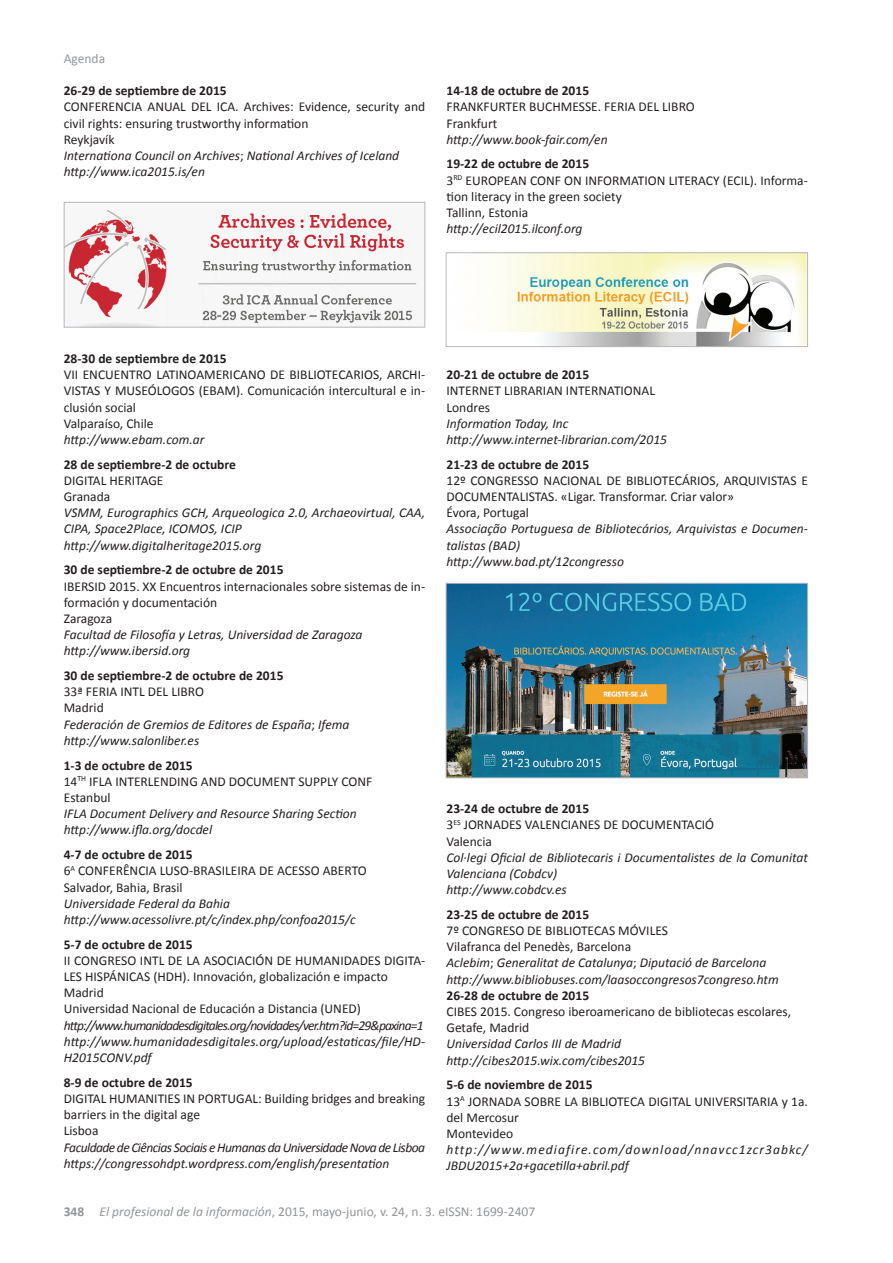
<style>
.page{position:relative;width:893px;height:1263px;background:#fff}
.page>*{position:absolute;margin:0;border:0;box-sizing:border-box;transform-origin:0 0}
.t1{font:13.5px/16.2px "Calibri";color:#231f20}
.t2{font:italic 13.5px/16.2px "Calibri";color:#231f20}
.t3{font:700 13.5px "Calibri";color:#231f20}
.t4{font:italic 13.5px/16.2px "Calibri";letter-spacing:-.04em;color:#231f20}
.t5{font:italic 13.5px/16.2px "Calibri";letter-spacing:.08em;color:#231f20}
.t6{font:13.5px "Calibri";color:#939598}
.s1{font-style:italic}
.s2{font-weight:700}
.s3{font-style:normal}
</style>
<div class="page">
<img style="left:66px;top:209px;width:351px;height:116px">
<div style="left:64px;top:202px;width:361px;height:125px;border:1px solid #b5b7bb"></div>
<img style="left:493px;top:254px;width:313px;height:91px">
<div style="left:446px;top:252px;width:362px;height:95px;border:1px solid #b5b7bb"></div>
<img style="left:448px;top:585px;width:358px;height:191px">
<div style="left:446px;top:583px;width:362px;height:195px;border:1px solid #b5b7bb"></div>
<p class="t6" style="left:64px;top:50px;width:43px">Agenda</p>
<p class="t3" style="left:64px;top:82px;width:164px">26-29 de septiembre de 2015</p>
<p class="t1" style="left:64px;top:99px;width:363px">CONFERENCIA ANUAL DEL ICA. Archives: Evidence, security and civil rights: ensuring trustworthy information<br>Reykjavík<br><span class="s1">Internationa Council on Archives</span>; <span class="s1">National Archives of Iceland http://www.ica2015.is/en</span></p>
<p class="t3" style="left:446px;top:82px;width:144px">14-18 de octubre de 2015</p>
<p class="t1" style="left:446px;top:99px;width:250px">FRANKFURTER BUCHMESSE. FERIA DEL LIBRO<br>Frankfurt</p>
<p class="t2" style="left:446px;top:131px;width:163px">http://www.book-fair.com/en</p>
<p class="t1" style="left:446px;top:156px;width:363px"><span class="s2">19-22 de octubre de 2015<br></span>3<sup>RD</sup> EUROPEAN CONF ON INFORMATION LITERACY (ECIL). Informa&shy;tion literacy in the green society<br>Tallinn, Estonia</p>
<p class="t2" style="left:446px;top:220px;width:138px">http://ecil2015.ilconf.org</p>
<p class="t3" style="left:64px;top:350px;width:164px">28-30 de septiembre de 2015</p>
<p class="t1" style="left:64px;top:367px;width:363px">VII ENCUENTRO LATINOAMERICANO DE BIBLIOTECARIOS, ARCHI-VISTAS Y MUSEÓLOGOS (EBAM). Comunicación intercultural e in&shy;clusión social<br>Valparaíso, Chile</p>
<p class="t2" style="left:64px;top:431px;width:142px">http://www.ebam.com.ar</p>
<p class="t3" style="left:64px;top:455px;width:174px">28 de septiembre-2 de octubre</p>
<p class="t1" style="left:64px;top:472px;width:101px">DIGITAL HERITAGE<br>Granada</p>
<p class="t2" style="left:64px;top:504px;width:363px">VSMM, Eurographics GCH, Arqueologica 2.0, Archaeovirtual, CAA,<br>CIPA, Space2Place, ICOMOS, ICIP http://www.digitalheritage2015.org</p>
<p class="t3" style="left:64px;top:561px;width:221px">30 de septiembre-2 de octubre de 2015</p>
<p class="t1" style="left:64px;top:578px;width:363px">IBERSID 2015. XX Encuentros internacionales sobre sistemas de in&shy;formación y documentación<br>Zaragoza</p>
<p class="t2" style="left:64px;top:626px;width:300px">Facultad de Filosofía y Letras, Universidad de Zaragoza http://www.ibersid.org</p>
<p class="t3" style="left:64px;top:667px;width:221px">30 de septiembre-2 de octubre de 2015</p>
<p class="t2" style="left:64px;top:683px;width:287px"><span class="s3">33ª FERIA INTL DEL LIBRO<br>Madrid<br></span>Federación de Gremios de Editores de España<span class="s3">;</span> Ifema http://www.salonliber.es</p>
<p class="t1" style="left:64px;top:757px;width:310px"><span class="s2">1-3 de octubre de 2015<br></span>14<sup>TH</sup> IFLA INTERLENDING AND DOCUMENT SUPPLY CONF<br>Estanbul</p>
<p class="t2" style="left:64px;top:805px;width:295px">IFLA Document Delivery and Resource Sharing Section http://www.ifla.org/docdel</p>
<p class="t1" style="left:64px;top:846px;width:305px"><span class="s2">4-7 de octubre de 2015<br></span>6<sup>A</sup> CONFERÊNCIA LUSO-BRASILEIRA DE ACESSO ABERTO<br>Salvador, Bahia, Brasil</p>
<p class="t2" style="left:64px;top:895px;width:293px">Universidade Federal da Bahia http://www.acessolivre.pt/c/index.php/confoa2015/c</p>
<p class="t3" style="left:64px;top:935px;width:130px">5-7 de octubre de 2015</p>
<p class="t1" style="left:64px;top:952px;width:363px">II CONGRESO INTL DE LA ASOCIACIÓN DE HUMANIDADES DIGITA-LES HISPÁNICAS (HDH). Innovación, globalización e impacto Madrid<br>Universidad Nacional de Educación a Distancia (UNED)</p>
<p class="t2" style="left:64px;top:1016px;width:363px;text-align:justify">http://www.humanidadesdigitales.org/novidades/ver.htm?id=29&amp;paxina=1 http://www.humanidadesdigitales.org/upload/estaticas/file/HD-H2015CONV.pdf</p>
<p class="t3" style="left:64px;top:1073px;width:130px">8-9 de octubre de 2015</p>
<p class="t1" style="left:64px;top:1090px;width:363px">DIGITAL HUMANITIES IN PORTUGAL: Building bridges and breaking barriers in the digital age<br>Lisboa</p>
<p class="t4" style="left:64px;top:1138px;width:363px">Faculdade de Ciências Sociais e Humanas da Universidade Nova de Lisboa https://congressohdpt.wordpress.com/english/presentation</p>
<p class="t3" style="left:446px;top:366px;width:144px">20-21 de octubre de 2015</p>
<p class="t1" style="left:446px;top:383px;width:210px">INTERNET LIBRARIAN INTERNATIONAL<br>Londres</p>
<p class="t2" style="left:446px;top:415px;width:222px">Information Today, Inc http://www.internet-librarian.com/2015</p>
<p class="t3" style="left:446px;top:455px;width:144px">21-23 de octubre de 2015</p>
<p class="t1" style="left:446px;top:472px;width:363px">12º CONGRESSO NACIONAL DE BIBLIOTECÁRIOS, ARQUIVISTAS E<br>DOCUMENTALISTAS. «Ligar. Transformar. Criar valor»<br>Évora, Portugal</p>
<p class="t2" style="left:446px;top:520px;width:363px">Associação Portuguesa de Bibliotecários, Arquivistas e Documen&shy;talistas (BAD)<br>http://www.bad.pt/12congresso</p>
<p class="t1" style="left:446px;top:800px;width:269px"><span class="s2">23-24 de octubre de 2015<br></span>3<sup>ES</sup> JORNADES VALENCIANES DE DOCUMENTACIÓ<br>Valencia</p>
<p class="t2" style="left:446px;top:849px;width:363px">Col·legi Oficial de Bibliotecaris i Documentalistes de la Comunitat<br>Valenciana (Cobdcv)<br>http://www.cobdcv.es</p>
<p class="t3" style="left:446px;top:906px;width:144px">23-25 de octubre de 2015</p>
<p class="t2" style="left:446px;top:922px;width:334px"><span class="s3">7º CONGRESO DE BIBLIOTECAS MÓVILES<br>Vilafranca del Penedès, Barcelona<br></span>Aclebim<span class="s3">;</span> Generalitat de Catalunya<span class="s3">;</span> Diputació de Barcelona http://www.bibliobuses.com/laasoccongresos7congreso.htm</p>
<p class="t3" style="left:446px;top:987px;width:144px">26-28 de octubre de 2015</p>
<p class="t1" style="left:446px;top:1003px;width:346px">CIBES 2015. Congreso iberoamericano de bibliotecas escolares,<br>Getafe, Madrid</p>
<p class="t2" style="left:446px;top:1035px;width:200px">Universidad Carlos III de Madrid http://cibes2015.wix.com/cibes2015</p>
<p class="t1" style="left:446px;top:1077px;width:363px"><span class="s2">5-6 de noviembre de 2015<br></span>13<sup>A</sup> JORNADA SOBRE LA BIBLIOTECA DIGITAL UNIVERSITARIA y 1a. del Mercosur<br>Montevideo</p>
<p class="t5" style="left:446px;top:1141px;width:363px">http://www.mediafire.com/download/nnavcc1zcr3abkc/<br>JBDU2015+2a+gacetilla+abril.pdf</p>
<p class="t6" style="left:64px;top:1203px;width:473px"><span class="s2">348</span> <span class="s1">El profesional de la información</span>, 2015, mayo-junio, v. 24, n. 3. eISSN: 1699-2407</p>
</div>
